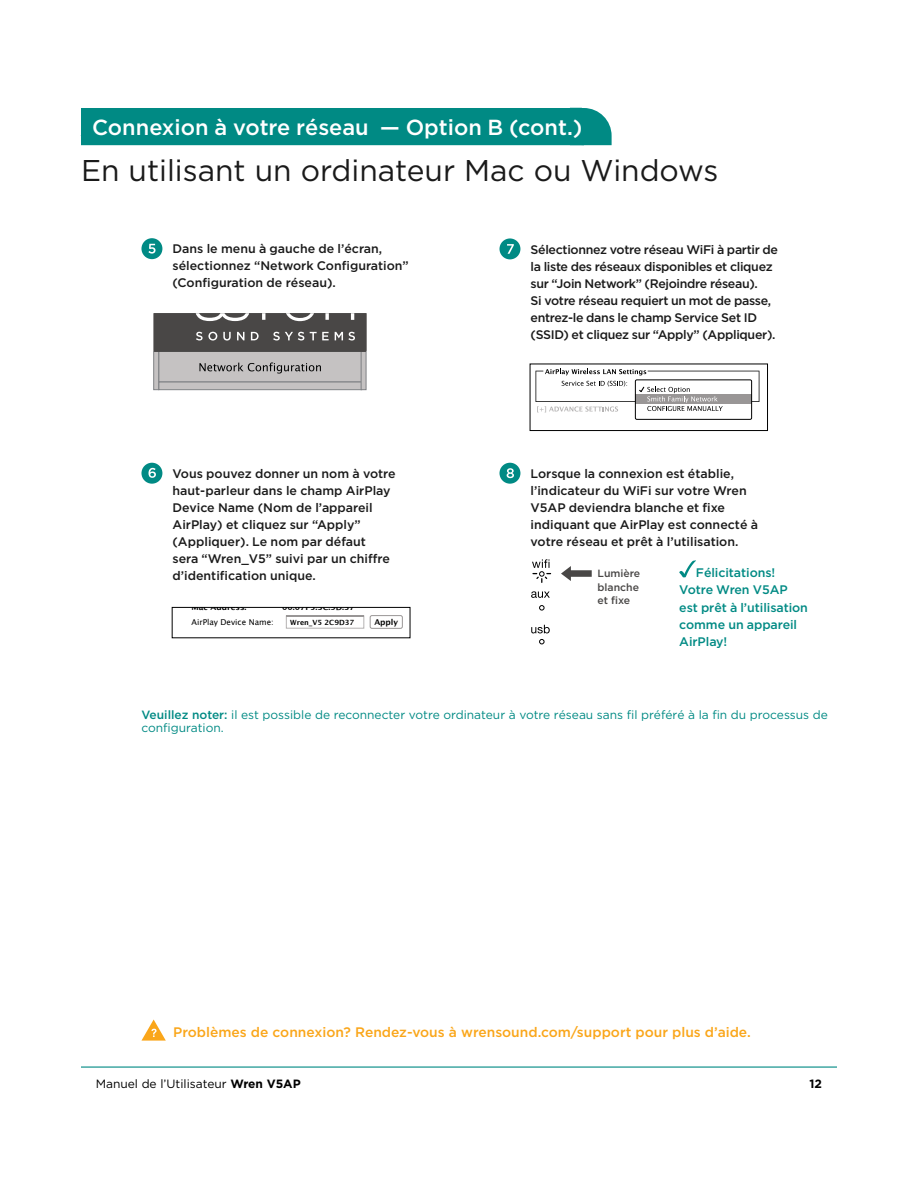
<style>
.page{position:relative;width:918px;height:1188px;background:#fff}
.page>*{position:absolute;margin:0;border:0;box-sizing:border-box;transform-origin:0 0}
.t1{font:30px "Gotham";color:#1a1a1a}
.t2{font:500 21.75px "Gotham";color:#fff}
.t3{font:500 13.8px "Gotham";color:#faa61a}
.t4{font:500 12.45px/17.1px "Gotham";color:#1a1a1a}
.t5{font:500 12.45px/17.1px "Gotham";letter-spacing:-.025em;color:#1a1a1a}
.t6{font:500 12.45px/17.1px "Gotham";letter-spacing:-.005em;color:#008a84}
.t7{font:12px/13.5px "Gotham";color:#008a84}
.t8{font:12px "Gotham";color:#000}
.t9{font:700 12px "Gotham";color:#000}
.t10{font:500 10.5px/13.5px "Gotham";color:#494746;text-align:justify}
.t11{font:700 8.1px "Lucida Grande";color:#000101}
.t12{font:8.1px "Lucida Grande";color:#000101}
.t13{font:700 7.2px "Lucida Grande";color:#000101}
.s1{font-weight:500}
.s2{font-weight:700}
</style>
<div class="page">
<hr style="left:81px;top:1066px;width:756px;height:2px;background:#008a84">
<svg style="left:499px;top:463px;width:21px;height:21px"></svg>
<svg style="left:141px;top:238px;width:21px;height:21px"></svg>
<div style="left:159px;top:351px;width:203px;height:31px;background:#c5c2c2;border:1px solid #808285"></div>
<div style="left:159px;top:382px;width:203px;height:8px;background:#c5c2c2;border:1px solid #808285"></div>
<svg style="left:199px;top:362px;width:122px;height:12px"></svg>
<svg style="left:154px;top:352px;width:5px;height:38px"></svg>
<svg style="left:361px;top:352px;width:5px;height:38px"></svg>
<svg style="left:154px;top:313px;width:212px;height:39px;background:#585655"></svg>
<svg style="left:141px;top:463px;width:21px;height:21px"></svg>
<div style="left:286px;top:616px;width:78px;height:12px;border:1px solid #b5b3b3"></div>
<hr style="left:286px;top:616px;width:78px;height:1px;background:#999696">
<div style="left:370px;top:615px;width:33px;height:14px;border:1px solid #999696;border-radius:2px"></div>
<div style="left:172px;top:607px;width:238px;height:31px;border:1px solid #000101"></div>
<svg style="left:499px;top:238px;width:21px;height:21px"></svg>
<div style="left:530px;top:364px;width:238px;height:67px;border:1px solid #000101"></div>
<div style="left:635px;top:380px;width:117px;height:39px;border:1px solid #000101"></div>
<svg style="left:536px;top:369px;width:223px;height:43px"></svg>
<svg style="left:679px;top:560px;width:17px;height:17px"></svg>
<svg style="left:531px;top:559px;width:20px;height:86px"></svg>
<svg style="left:561px;top:566px;width:31px;height:15px"></svg>
<svg style="left:141px;top:1020px;width:25px;height:21px"></svg>
<div style="left:81px;top:108px;width:531px;height:37px;background:#008a84"></div>
<h2 class="t2" style="left:92px;top:115px;width:492px">Connexion à votre réseau — Option B (cont.)</h2>
<h1 class="t1" style="left:81px;top:153px;width:639px">En utilisant un ordinateur Mac ou Windows</h1>
<p class="t4" style="left:173px;top:240px;width:238px">Dans le menu à gauche de l’écran, sélectionnez “Network Configuration” (Configuration de réseau).</p>
<p class="t4" style="left:173px;top:465px;width:225px">Vous pouvez donner un nom à votre haut-parleur dans le champ AirPlay<br>Device Name (Nom de l’appareil<br>AirPlay) et cliquez sur “Apply” (Appliquer). Le nom par défaut<br>sera “Wren_V5” suivi par un chiffre d’identification unique.</p>
<p class="t12" style="left:192px;top:617px;width:84px">AirPlay Device Name:</p>
<p class="t13" style="left:290px;top:616px;width:65px">Wren_V5 2C9D37</p>
<p class="t11" style="left:374px;top:615px;width:25px">Apply</p>
<p class="t11" style="left:192px;top:600px;width:57px">Mac Address:</p>
<p class="t11" style="left:282px;top:600px;width:74px">00:07F5:3C:9D:37</p>
<p class="t5" style="left:531px;top:240px;width:249px">Sélectionnez votre réseau WiFi à partir de la liste des réseaux disponibles et cliquez sur “Join Network” (Rejoindre réseau).<br>Si votre réseau requiert un mot de passe, entrez-le dans le champ Service Set ID (SSID) et cliquez sur “Apply” (Appliquer).</p>
<p class="t4" style="left:531px;top:465px;width:229px">Lorsque la connexion est établie, l’indicateur du WiFi sur votre Wren V5AP deviendra blanche et fixe indiquant que AirPlay est connecté à votre réseau et prêt à l’utilisation.</p>
<p class="t10" style="left:598px;top:566px;width:44px">Lumière blanche et fixe</p>
<p class="t6" style="left:679px;top:564px;width:130px;text-indent:17px">Félicitations!<br>Votre Wren V5AP est prêt à l’utilisation comme un appareil<br>AirPlay!</p>
<p class="t7" style="left:141px;top:707px;width:688px"><span class="s1">Veuillez noter:</span> il est possible de reconnecter votre ordinateur à votre réseau sans fil préféré à la fin du processus de configuration.</p>
<p class="t3" style="left:173px;top:1024px;width:579px">Problèmes de connexion? Rendez-vous à wrensound.com/support pour plus d’aide.</p>
<p class="t8" style="left:96px;top:1078px;width:207px">Manuel de l’Utilisateur <span class="s2">Wren V5AP</span></p>
<p class="t9" style="left:809px;top:1077px;width:14px">12</p>
</div>
